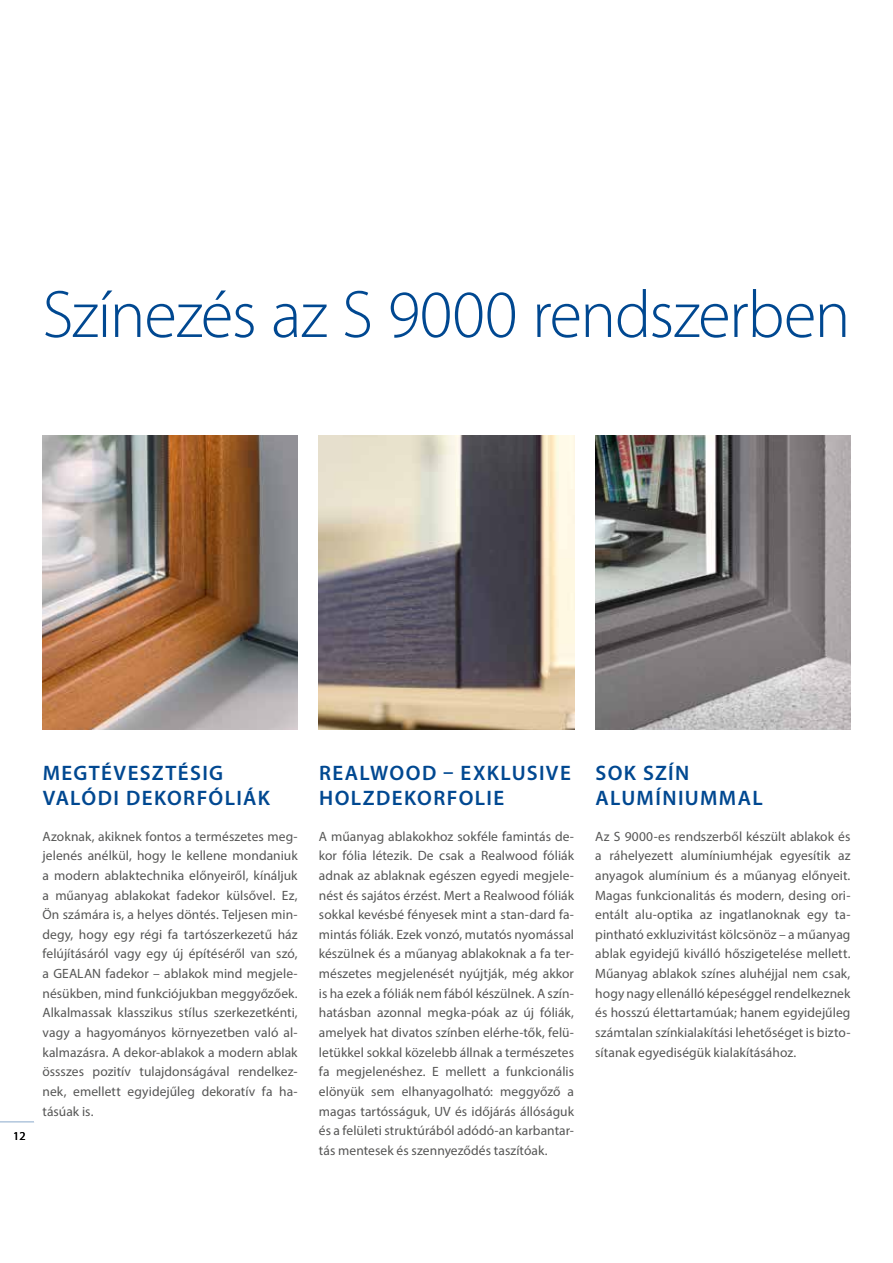
<style>
.page{position:relative;width:893px;height:1263px;background:#fff}
.page>*{position:absolute;margin:0;border:0;box-sizing:border-box;transform-origin:0 0}
.t1{font:300 67.5px "Myriad Pro";letter-spacing:-.02em;color:#004891}
.t2{font:600 21px/25.2px "Myriad Pro";letter-spacing:.065em;color:#004891}
.t3{font:13.5px/19.6px "Myriad Pro";letter-spacing:.005em;color:#565655;text-align:justify}
.t4{font:12px "Myriad Pro";color:#000}
</style>
<div class="page">
<img style="left:43px;top:435px;width:255px;height:295px">
<img style="left:319px;top:435px;width:255px;height:294px">
<img style="left:595px;top:435px;width:255px;height:294px">
<h1 class="t1" style="left:43px;top:274px;width:809px">Színezés az S 9000 rendszerben</h1>
<p class="t4" style="left:13px;top:1128px;width:14px">12</p>
<h2 class="t2" style="left:43px;top:760px;width:229px">MEGTÉVESZTÉSIG<br>VALÓDI DEKORFÓLIÁK</h2>
<p class="t3" style="left:43px;top:826px;width:257px">Azoknak, akiknek fontos a természetes meg&shy;jelenés anélkül, hogy le kellene mondaniuk a modern ablaktechnika előnyeiről, kínáljuk a műanyag ablakokat fadekor külsővel. Ez, Ön számára is, a helyes döntés. Teljesen min&shy;degy, hogy egy régi fa tartószerkezetű ház felújításáról vagy egy új építéséről van szó, a GEALAN fadekor – ablakok mind megjele&shy;nésükben, mind funkciójukban meggyőzőek.<br>Alkalmassak klasszikus stílus szerkezetkénti, vagy a hagyományos környezetben való al&shy;kalmazásra. A dekor-ablakok a modern ablak össszes pozitív tulajdonságával rendelkez&shy;nek, emellett egyidejűleg dekoratív fa ha&shy;tásúak is.</p>
<h2 class="t2" style="left:319px;top:760px;width:253px">REALWOOD – EXKLUSIVE<br>HOLZDEKORFOLIE</h2>
<p class="t3" style="left:319px;top:826px;width:257px">A műanyag ablakokhoz sokféle famintás de&shy;kor fólia létezik. De csak a Realwood fóliák adnak az ablaknak egészen egyedi megjele&shy;nést és sajátos érzést. Mert a Realwood fóliák sokkal kevésbé fényesek mint a stan-dard fa&shy;mintás fóliák. Ezek vonzó, mutatós nyomással készülnek és a műanyag ablakoknak a fa ter&shy;mészetes megjelenését nyújtják, még akkor is ha ezek a fóliák nem fából készülnek. A szín&shy;hatásban azonnal megka-póak az új fóliák, amelyek hat divatos színben elérhe-tők, felü&shy;letükkel sokkal közelebb állnak a természetes fa megjelenéshez. E mellett a funkcionális elönyük sem elhanyagolható: meggyőző a magas tartósságuk, UV és időjárás állóságuk és a felületi struktúrából adódó-an karbantar&shy;tás mentesek és szennyeződés taszítóak.</p>
<h2 class="t2" style="left:595px;top:760px;width:169px">SOK SZÍN<br>ALUMÍNIUMMAL</h2>
<p class="t3" style="left:595px;top:826px;width:257px">Az S 9000-es rendszerből készült ablakok és a ráhelyezett alumíniumhéjak egyesítik az anyagok alumínium és a műanyag előnyeit.<br>Magas funkcionalitás és modern, desing ori&shy;entált alu-optika az ingatlanoknak egy ta&shy;pintható exkluzivitást kölcsönöz – a műanyag ablak egyidejű kiválló hőszigetelése mellett.<br>Műanyag ablakok színes aluhéjjal nem csak, hogy nagy ellenálló képeséggel rendelkeznek és hosszú élettartamúak; hanem egyidejűleg számtalan színkialakítási lehetőséget is bizto&shy;sítanak egyediségük kialakításához.</p>
</div>
